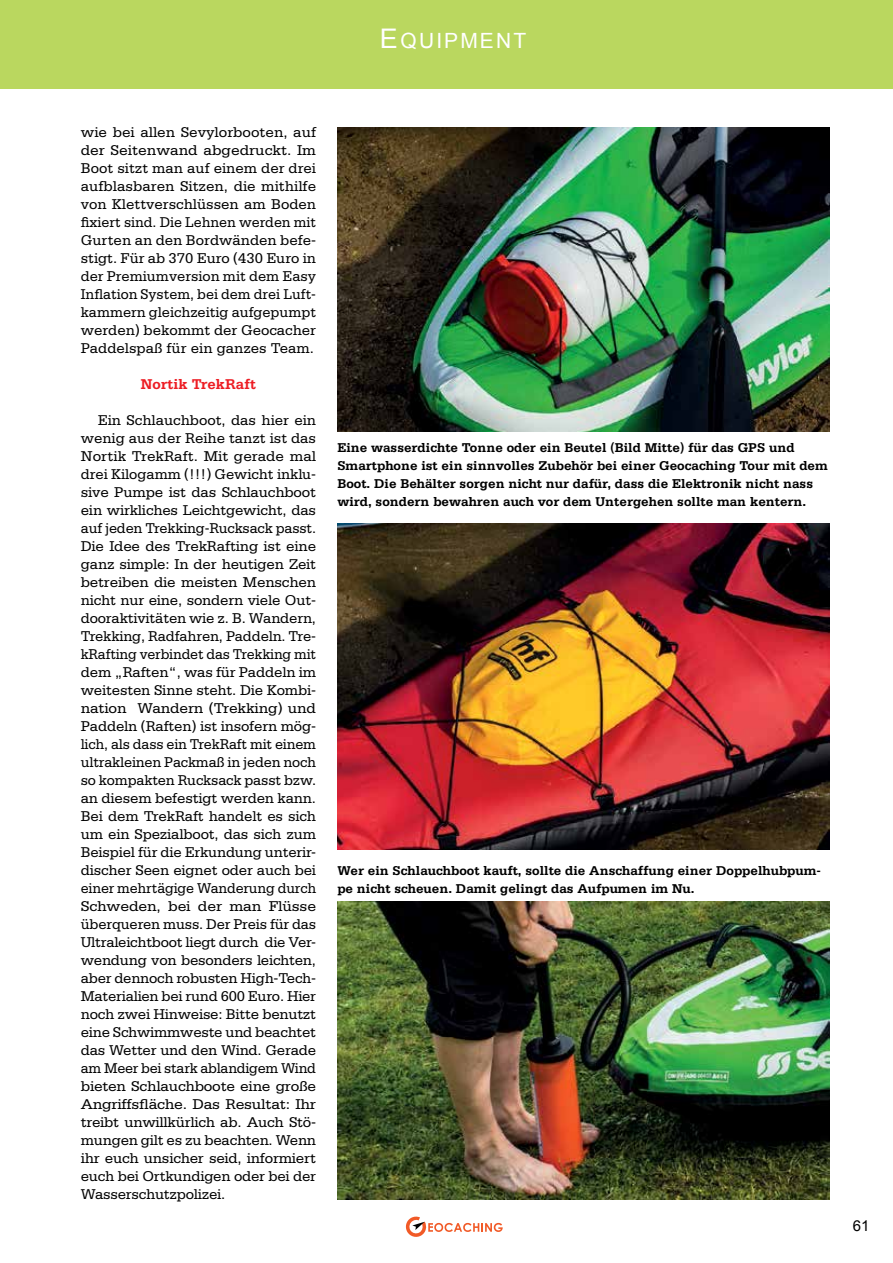
<style>
.page{position:relative;width:893px;height:1263px;background:#fff}
.page>*{position:absolute;margin:0;border:0;box-sizing:border-box;transform-origin:0 0}
.t1{font:21px "Arial";letter-spacing:.1em;color:#fff}
.t2{font:15px/18px "Serifa Std";letter-spacing:-.01em;color:#000;text-align:justify}
.t3{font:700 15px "Serifa Std";color:#ed1d24}
.t4{font:15px "Arial";color:#000}
.t5{font:700 13.5px/18px "Serifa Std";color:#000}
.s1{font-size:27px}
</style>
<div class="page">
<div style="left:0;top:0;width:893px;height:88px;background:#bad75f"></div>
<svg style="left:405px;top:1216px;width:98px;height:21px"></svg>
<img style="left:337px;top:127px;width:492px;height:305px">
<img style="left:337px;top:523px;width:492px;height:326px">
<img style="left:337px;top:901px;width:492px;height:298px">
<h1 class="t1" style="left:380px;top:27px;width:148px"><span class="s1">E</span>QUIPMENT</h1>
<p class="t2" style="left:81px;top:123px;width:237px">wie bei allen Sevylorbooten, auf der Seitenwand abgedruckt. Im Boot sitzt man auf einem der drei aufblasbaren Sitzen, die mithilfe von Klettverschlüssen am Boden fixiert sind. Die Lehnen werden mit Gurten an den Bordwänden befe&shy;stigt. Für ab 370 Euro (430 Euro in der Premiumversion mit dem Easy Inflation System, bei dem drei Luft&shy;kammern gleichzeitig aufgepumpt werden) bekommt der Geocacher Paddelspaß für ein ganzes Team.</p>
<p class="t3" style="left:141px;top:375px;width:117px">Nortik TrekRaft</p>
<p class="t2" style="left:81px;top:411px;width:237px;text-indent:17px">Ein Schlauchboot, das hier ein wenig aus der Reihe tanzt ist das Nortik TrekRaft. Mit gerade mal drei Kilogamm (!!!) Gewicht inklu&shy;sive Pumpe ist das Schlauchboot ein wirkliches Leichtgewicht, das auf jeden Trekking-Rucksack passt.<br>Die Idee des TrekRafting ist eine ganz simple: In der heutigen Zeit betreiben die meisten Menschen nicht nur eine, sondern viele Out&shy;dooraktivitäten wie z. B. Wandern, Trekking, Radfahren, Paddeln. Tre&shy;kRafting verbindet das Trekking mit dem „Raften“, was für Paddeln im weitesten Sinne steht. Die Kombi&shy;nation Wandern (Trekking) und Paddeln (Raften) ist insofern mög&shy;lich, als dass ein TrekRaft mit einem ultrakleinen Packmaß in jeden noch so kompakten Rucksack passt bzw. an diesem befestigt werden kann.<br>Bei dem TrekRaft handelt es sich um ein Spezialboot, das sich zum Beispiel für die Erkundung unterir&shy;discher Seen eignet oder auch bei einer mehrtägige Wanderung durch Schweden, bei der man Flüsse überqueren muss. Der Preis für das Ultraleichtboot liegt durch die Ver&shy;wendung von besonders leichten, aber dennoch robusten High-Tech-Materialien bei rund 600 Euro. Hier noch zwei Hinweise: Bitte benutzt eine Schwimmweste und beachtet das Wetter und den Wind. Gerade am Meer bei stark ablandigem Wind bieten Schlauchboote eine große Angriffsfläche. Das Resultat: Ihr treibt unwillkürlich ab. Auch Stö&shy;mungen gilt es zu beachten. Wenn ihr euch unsicher seid, informiert euch bei Ortkundigen oder bei der Wasserschutzpolizei.</p>
<p class="t5" style="left:337px;top:438px;width:492px">Eine wasserdichte Tonne oder ein Beutel (Bild Mitte) für das GPS und Smartphone ist ein sinnvolles Zubehör bei einer Geocaching Tour mit dem Boot. Die Behälter sorgen nicht nur dafür, dass die Elektronik nicht nass wird, sondern bewahren auch vor dem Untergehen sollte man kentern.</p>
<p class="t5" style="left:337px;top:861px;width:485px">Wer ein Schlauchboot kauft, sollte die Anschaffung einer Doppelhubpum&shy;pe nicht scheuen. Damit gelingt das Aufpumen im Nu.</p>
<p class="t4" style="left:853px;top:1215px;width:18px">61</p>
</div>
